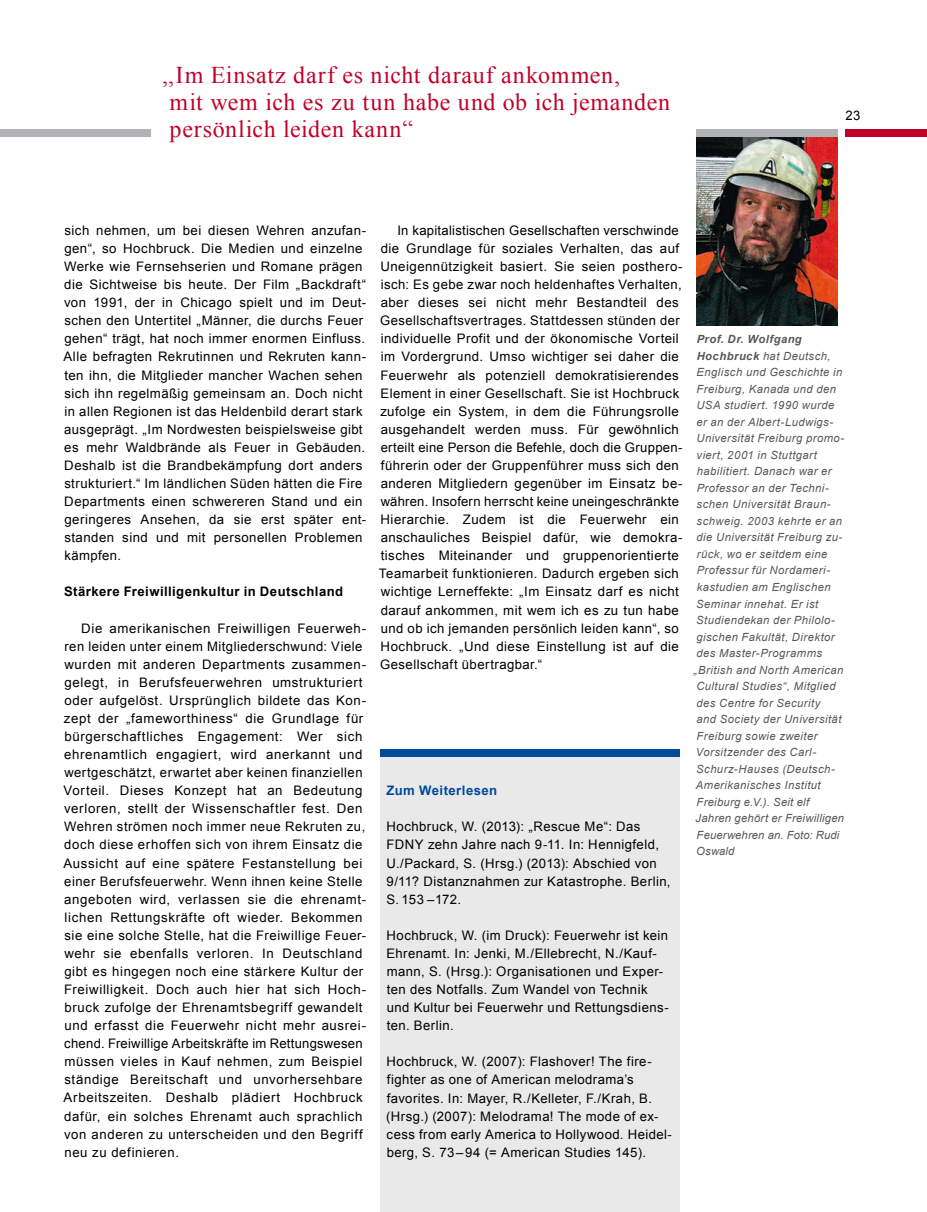
<style>
.page{position:relative;width:927px;height:1212px;background:#fff}
.page>*{position:absolute;margin:0;border:0;box-sizing:border-box;transform-origin:0 0}
.t1{font:24px/27px "Times New Roman";letter-spacing:.03em;color:#c1002a}
.t2{font:13.2px/18px "Arial";letter-spacing:.035em;color:#000}
.t3{font:700 13.2px "Arial";letter-spacing:.035em;color:#000}
.t4{font:700 13.2px "Arial";letter-spacing:.035em;color:#004a99}
.t5{font:italic 11.25px "Arial";letter-spacing:.04em;color:#58585a}
.t6{font:italic 11.25px "Arial";letter-spacing:.01em;color:#58585a}
.t7{font:italic 700 11.25px "Arial";letter-spacing:.04em;color:#58585a}
.s1{font-weight:700}
</style>
<div class="page">
<img style="left:696px;top:137px;width:142px;height:188px">
<div style="left:380px;top:752px;width:299px;height:460px;background:#e9e9ea"></div>
<div style="left:845px;top:129px;width:82px;height:8px;background:#c1002a"></div>
<div style="left:0;top:129px;width:151px;height:8px;background:#b1b3b4"></div>
<div style="left:380px;top:749px;width:299px;height:8px;background:#004a99"></div>
<div style="left:696px;top:129px;width:142px;height:8px;background:#b1b3b4"></div>
<h1 class="t1" style="left:170px;top:61px;width:502px;text-indent:-8px">‚‚Im Einsatz darf es nicht darauf ankommen,<br>mit wem ich es zu tun habe und ob ich jemanden persönlich leiden kann“</h1>
<p class="t2" style="left:845px;top:107px;width:17px">23</p>
<p class="t2" style="left:64px;top:221px;width:304px">sich nehmen, um bei diesen Wehren anzufan&shy;gen“, so Hochbruck. Die Medien und einzelne Werke wie Fernsehserien und Romane prägen die Sichtweise bis heute. Der Film „Backdraft“ von 1991, der in Chicago spielt und im Deut&shy;schen den Untertitel „Männer, die durchs Feuer gehen“ trägt, hat noch immer enormen Einfluss.<br>Alle befragten Rekrutinnen und Rekruten kann&shy;ten ihn, die Mitglieder mancher Wachen sehen sich ihn regelmäßig gemeinsam an. Doch nicht in allen Regionen ist das Heldenbild derart stark ausgeprägt. „Im Nordwesten beispielsweise gibt es mehr Waldbrände als Feuer in Gebäuden.<br>Deshalb ist die Brandbekämpfung dort anders strukturiert.“ Im ländlichen Süden hätten die Fire Departments einen schwereren Stand und ein geringeres Ansehen, da sie erst später ent&shy;standen sind und mit personellen Problemen kämpfen.</p>
<p class="t3" style="left:64px;top:583px;width:281px">Stärkere Freiwilligenkultur in Deutschland</p>
<p class="t2" style="left:63px;top:619px;width:304px;text-indent:18px">Die amerikanischen Freiwilligen Feuerweh&shy;ren leiden unter einem Mitgliederschwund: Viele wurden mit anderen Departments zusammen&shy;gelegt, in Berufsfeuerwehren umstrukturiert oder aufgelöst. Ursprünglich bildete das Kon&shy;zept der „fameworthiness“ die Grundlage für bürgerschaftliches Engagement: Wer sich ehrenamtlich engagiert, wird anerkannt und wertgeschätzt, erwartet aber keinen finanziellen Vorteil. Dieses Konzept hat an Bedeutung verloren, stellt der Wissenschaftler fest. Den Wehren strömen noch immer neue Rekruten zu, doch diese erhoffen sich von ihrem Einsatz die Aussicht auf eine spätere Festanstellung bei einer Berufsfeuerwehr. Wenn ihnen keine Stelle angeboten wird, verlassen sie die ehrenamt&shy;lichen Rettungskräfte oft wieder. Bekommen sie eine solche Stelle, hat die Freiwillige Feuer&shy;wehr sie ebenfalls verloren. In Deutschland gibt es hingegen noch eine stärkere Kultur der Freiwilligkeit. Doch auch hier hat sich Hoch&shy;bruck zufolge der Ehrenamtsbegriff gewandelt und erfasst die Feuerwehr nicht mehr ausrei&shy;chend. Freiwillige Arbeitskräfte im Rettungswesen müssen vieles in Kauf nehmen, zum Beispiel ständige Bereitschaft und unvorhersehbare Arbeitszeiten. Deshalb plädiert Hochbruck dafür, ein solches Ehrenamt auch sprachlich von anderen zu unterscheiden und den Begriff neu zu definieren.</p>
<p class="t2" style="left:379px;top:221px;width:305px;text-indent:18px">In kapitalistischen Gesellschaften verschwinde die Grundlage für soziales Verhalten, das auf Uneigennützigkeit basiert. Sie seien posthero&shy;isch: Es gebe zwar noch heldenhaftes Verhalten, aber dieses sei nicht mehr Bestandteil des Gesellschaftsvertrages. Stattdessen stünden der individuelle Profit und der ökonomische Vorteil im Vordergrund. Umso wichtiger sei daher die Feuerwehr als potenziell demokratisierendes Element in einer Gesellschaft. Sie ist Hochbruck zufolge ein System, in dem die Führungsrolle ausgehandelt werden muss. Für gewöhnlich erteilt eine Person die Befehle, doch die Gruppen&shy;führerin oder der Gruppenführer muss sich den anderen Mitgliedern gegenüber im Einsatz be&shy;währen. Insofern herrscht keine uneingeschränkte Hierarchie. Zudem ist die Feuerwehr ein anschauliches Beispiel dafür, wie demokra&shy;tisches Miteinander und gruppenorientierte Teamarbeit funktionieren. Dadurch ergeben sich wichtige Lerneffekte: „Im Einsatz darf es nicht darauf ankommen, mit wem ich es zu tun habe und ob ich jemanden persönlich leiden kann“, so Hochbruck. „Und diese Einstellung ist auf die Gesellschaft übertragbar.“</p>
<p class="t4" style="left:386px;top:782px;width:112px">Zum Weiterlesen</p>
<p class="t2" style="left:386px;top:818px;width:286px">Hochbruck, W. (2013): „Rescue Me“: Das FDNY zehn Jahre nach 9-11. In: Hennigfeld, U./Packard, S. (Hrsg.) (2013): Abschied von 9/11? Distanznahmen zur Katastrophe. Berlin, S. 153 –172.</p>
<p class="t2" style="left:387px;top:926px;width:284px">Hochbruck, W. (im Druck): Feuerwehr ist kein Ehrenamt. In: Jenki, M./Ellebrecht, N./Kauf&shy;mann, S. (Hrsg.): Organisationen und Exper&shy;ten des Notfalls. Zum Wandel von Technik und Kultur bei Feuerwehr und Rettungsdiens&shy;ten. Berlin.</p>
<p class="t2" style="left:386px;top:1053px;width:287px">Hochbruck, W. (2007): Flashover! The fire&shy;fighter as one of American melodrama’s favorites. In: Mayer, R./Kelleter, F./Krah, B. (Hrsg.) (2007): Melodrama! The mode of ex&shy;cess from early America to Hollywood. Heidel&shy;berg, S. 73 –94 (= American Studies 145).</p>
<p class="t7" style="left:697px;top:332px;width:107px">Prof. Dr. Wolfgang</p>
<p class="t5" style="left:697px;top:349px;width:135px"><span class="s1">Hochbruck</span> hat Deutsch,</p>
<p class="t5" style="left:697px;top:365px;width:147px">Englisch und Geschichte in</p>
<p class="t5" style="left:697px;top:382px;width:141px">Freiburg, Kanada und den</p>
<p class="t5" style="left:696px;top:398px;width:139px">USA studiert. 1990 wurde</p>
<p class="t5" style="left:697px;top:415px;width:138px">er an der Albert-Ludwigs-</p>
<p class="t5" style="left:696px;top:431px;width:149px">Universität Freiburg promo-</p>
<p class="t5" style="left:697px;top:448px;width:122px">viert, 2001 in Stuttgart</p>
<p class="t5" style="left:697px;top:464px;width:136px">habilitiert. Danach war er</p>
<p class="t5" style="left:697px;top:481px;width:134px">Professor an der Techni-</p>
<p class="t5" style="left:696px;top:497px;width:136px">schen Universität Braun-</p>
<p class="t5" style="left:696px;top:514px;width:147px">schweig. 2003 kehrte er an</p>
<p class="t5" style="left:697px;top:530px;width:147px">die Universität Freiburg zu-</p>
<p class="t5" style="left:697px;top:547px;width:132px">rück, wo er seitdem eine</p>
<p class="t5" style="left:697px;top:563px;width:135px">Professur für Nordameri-</p>
<p class="t5" style="left:697px;top:580px;width:135px">kastudien am Englischen</p>
<p class="t5" style="left:696px;top:596px;width:124px">Seminar innehat. Er ist</p>
<p class="t5" style="left:696px;top:613px;width:140px">Studiendekan der Philolo-</p>
<p class="t5" style="left:696px;top:629px;width:140px">gischen Fakultät, Direktor</p>
<p class="t5" style="left:697px;top:646px;width:127px">des Master-Programms</p>
<p class="t5" style="left:693px;top:662px;width:151px">„British and North American</p>
<p class="t5" style="left:696px;top:679px;width:141px">Cultural Studies“, Mitglied</p>
<p class="t5" style="left:697px;top:695px;width:125px">des Centre for Security</p>
<p class="t5" style="left:696px;top:712px;width:146px">and Society der Universität</p>
<p class="t5" style="left:697px;top:728px;width:122px">Freiburg sowie zweiter</p>
<p class="t5" style="left:696px;top:745px;width:122px">Vorsitzender des Carl-</p>
<p class="t5" style="left:696px;top:761px;width:140px">Schurz-Hauses (Deutsch-</p>
<p class="t5" style="left:696px;top:778px;width:126px">Amerikanisches Institut</p>
<p class="t5" style="left:697px;top:794px;width:114px">Freiburg e.V.). Seit elf</p>
<p class="t5" style="left:695px;top:811px;width:150px">Jahren gehört er Freiwilligen</p>
<p class="t6" style="left:697px;top:827px;width:144px">Feuerwehren an. Foto: Rudi</p>
<p class="t5" style="left:696px;top:844px;width:40px">Oswald</p>
</div>
